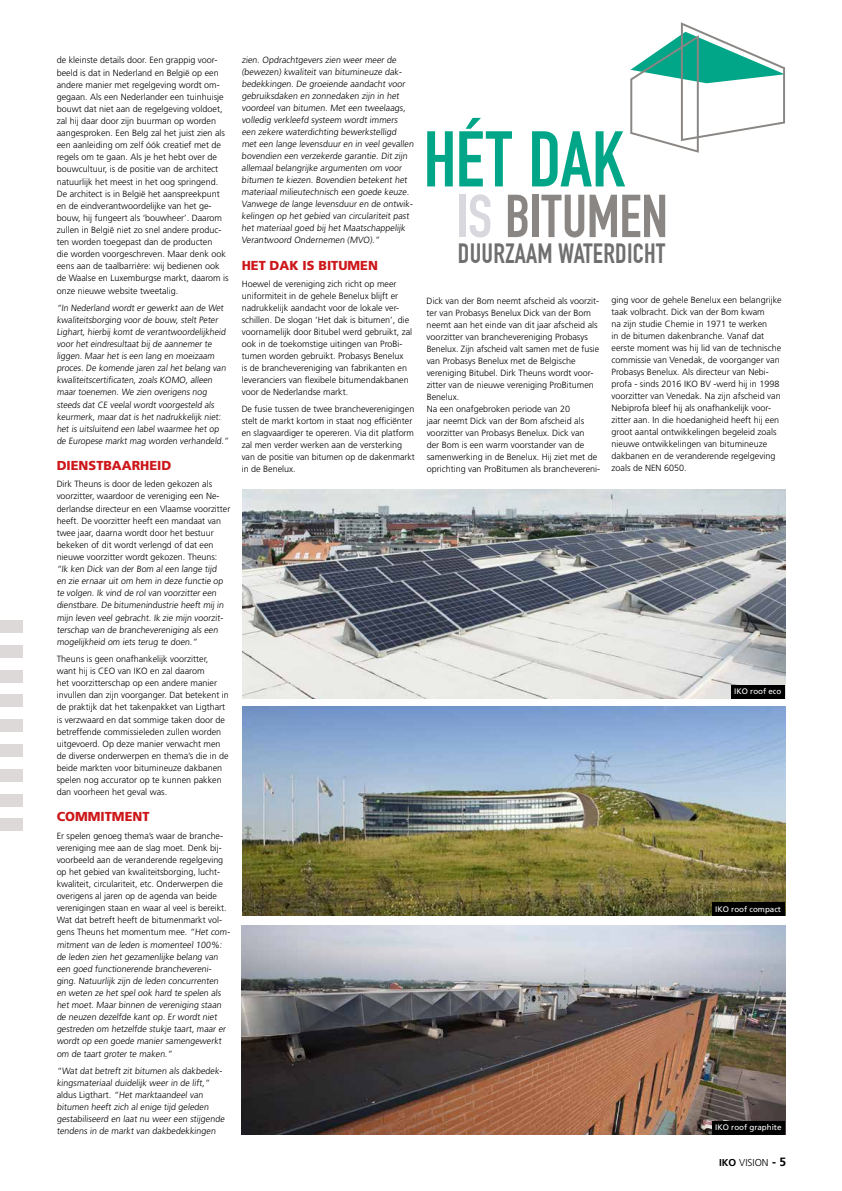
<style>
.page{position:relative;width:842px;height:1191px;background:#fff}
.page>*{position:absolute;margin:0;border:0;box-sizing:border-box;transform-origin:0 0}
.t1{font:700 27.2px "DIN Condensed";letter-spacing:.01em;color:#706f6f}
.t2{font:900 13px "Frutiger LT Pro";color:#cd171a}
.t3{font:300 10px "Frutiger LT Std";color:#000}
.t4{font:300 9px/12.1px "Frutiger LT Std";color:#000}
.t5{font:8px "Frutiger LT Std";color:#fff}
.s1{font-weight:700}
.s2{font-weight:700;font-size:12px}
</style>
<div class="page">
<div style="left:0;top:620px;width:23px;height:13px;background:#dcd9d8"></div>
<div style="left:0;top:645px;width:23px;height:12px;background:#dcd9d8"></div>
<div style="left:0;top:670px;width:23px;height:12px;background:#dcd9d8"></div>
<div style="left:0;top:695px;width:23px;height:12px;background:#dcd9d8"></div>
<div style="left:0;top:719px;width:23px;height:13px;background:#dcd9d8"></div>
<div style="left:0;top:744px;width:23px;height:12px;background:#dcd9d8"></div>
<div style="left:0;top:769px;width:23px;height:12px;background:#dcd9d8"></div>
<div style="left:0;top:794px;width:23px;height:12px;background:#dcd9d8"></div>
<div style="left:0;top:818px;width:23px;height:13px;background:#dcd9d8"></div>
<img style="left:242px;top:925px;width:543px;height:209px">
<img style="left:242px;top:707px;width:543px;height:209px">
<img style="left:242px;top:490px;width:543px;height:209px">
<div style="left:459px;top:195px;width:6px;height:42px;background:#d9d8df"></div>
<svg style="left:470px;top:194px;width:20px;height:43px"></svg>
<svg style="left:508px;top:195px;width:19px;height:42px"></svg>
<div style="left:532px;top:195px;width:6px;height:42px;background:#898684"></div>
<svg style="left:541px;top:195px;width:43px;height:42px"></svg>
<svg style="left:590px;top:195px;width:75px;height:42px"></svg>
<svg style="left:427px;top:131px;width:26px;height:55px"></svg>
<svg style="left:459px;top:118px;width:53px;height:68px"></svg>
<svg style="left:532px;top:22px;width:253px;height:164px"></svg>
<div style="left:731px;top:685px;width:54px;height:14px;background:#000"></div>
<div style="left:712px;top:902px;width:73px;height:14px;background:#000"></div>
<div style="left:712px;top:1121px;width:73px;height:13px;background:#000"></div>
<p class="t4" style="left:57px;top:54px;width:174px">de kleinste details door. Een grappig voor&shy;beeld is dat in Nederland en België op een andere manier met regelgeving wordt om&shy;gegaan. Als een Nederlander een tuinhuisje bouwt dat niet aan de regelgeving voldoet, zal hij daar door zijn buurman op worden aangesproken. Een Belg zal het juist zien als een aanleiding om zelf óók creatief met de regels om te gaan. Als je het hebt over de bouwcultuur, is de positie van de architect natuurlijk het meest in het oog springend.<br>De architect is in België het aanspreekpunt en de eindverantwoordelijke van het ge&shy;bouw, hij fungeert als ‘bouwheer’. Daarom zullen in België niet zo snel andere produc&shy;ten worden toegepast dan de producten<br>die worden voorgeschreven. Maar denk ook eens aan de taalbarrière: wij bedienen ook de Waalse en Luxemburgse markt, daarom is onze nieuwe website tweetalig.</p>
<p class="t4" style="left:57px;top:302px;width:175px">“In Nederland wordt er gewerkt aan de Wet kwaliteitsborging voor de bouw, stelt Peter Lighart, hierbij komt de verantwoordelijkheid voor het eindresultaat bij de aannemer te liggen. Maar het is een lang en moeizaam proces. De komende jaren zal het belang van kwaliteitscertificaten, zoals KOMO, alleen maar toenemen. We zien overigens nog steeds dat CE veelal wordt voorgesteld als keurmerk, maar dat is het nadrukkelijk niet: het is uitsluitend een label waarmee het op de Europese markt mag worden verhandeld.”</p>
<h2 class="t2" style="left:57px;top:458px;width:116px">DIENSTBAARHEID</h2>
<p class="t4" style="left:57px;top:478px;width:175px">Dirk Theuns is door de leden gekozen als voorzitter, waardoor de vereniging een Ne&shy;derlandse directeur en een Vlaamse voorzitter heeft. De voorzitter heeft een mandaat van twee jaar, daarna wordt door het bestuur bekeken of dit wordt verlengd of dat een nieuwe voorzitter wordt gekozen. Theuns: “Ik ken Dick van der Bom al een lange tijd en zie ernaar uit om hem in deze functie op te volgen. Ik vind de rol van voorzitter een dienstbare. De bitumenindustrie heeft mij in mijn leven veel gebracht. Ik zie mijn voorzit&shy;terschap van de branchevereniging als een mogelijkheid om iets terug te doen.”</p>
<p class="t4" style="left:57px;top:653px;width:174px">Theuns is geen onafhankelijk voorzitter, want hij is CEO van IKO en zal daarom<br>het voorzitterschap op een andere manier invullen dan zijn voorganger. Dat betekent in de praktijk dat het takenpakket van Ligthart is verzwaard en dat sommige taken door de betreffende commissieleden zullen worden uitgevoerd. Op deze manier verwacht men de diverse onderwerpen en thema’s die in de beide markten voor bitumineuze dakbanen spelen nog accurator op te kunnen pakken dan voorheen het geval was.</p>
<h2 class="t2" style="left:57px;top:809px;width:94px">COMMITMENT</h2>
<p class="t4" style="left:57px;top:829px;width:176px">Er spelen genoeg thema’s waar de branche&shy;vereniging mee aan de slag moet. Denk bij&shy;voorbeeld aan de veranderende regelgeving op het gebied van kwaliteitsborging, lucht&shy;kwaliteit, circulariteit, etc. Onderwerpen die overigens al jaren op de agenda van beide verenigingen staan en waar al veel is bereikt.<br>Wat dat betreft heeft de bitumenmarkt vol&shy;gens Theuns het momentum mee. “Het com&shy;mitment van de leden is momenteel 100%: de leden zien het gezamenlijke belang van een goed functionerende branchevereni&shy;ging. Natuurlijk zijn de leden concurrenten en weten ze het spel ook hard te spelen als het moet. Maar binnen de vereniging staan de neuzen dezelfde kant op. Er wordt niet gestreden om hetzelfde stukje taart, maar er wordt op een goede manier samengewerkt om de taart groter te maken.”</p>
<p class="t4" style="left:57px;top:1064px;width:170px">“Wat dat betreft zit bitumen als dakbedek&shy;kingsmateriaal duidelijk weer in de lift,” aldus Ligthart. “Het marktaandeel van bitumen heeft zich al enige tijd geleden gestabiliseerd en laat nu weer een stijgende tendens in de markt van dakbedekkingen</p>
<p class="t4" style="left:242px;top:54px;width:175px">zien. Opdrachtgevers zien weer meer de (bewezen) kwaliteit van bitumineuze dak&shy;bedekkingen. De groeiende aandacht voor gebruiksdaken en zonnedaken zijn in het voordeel van bitumen. Met een tweelaags, volledig verkleefd systeem wordt immers een zekere waterdichting bewerkstelligd met een lange levensduur en in veel gevallen bovendien een verzekerde garantie. Dit zijn allemaal belangrijke argumenten om voor bitumen te kiezen. Bovendien betekent het materiaal milieutechnisch een goede keuze.<br>Vanwege de lange levensduur en de ontwik&shy;kelingen op het gebied van circulariteit past het materiaal goed bij het Maatschappelijk Verantwoord Ondernemen (MVO).”</p>
<h2 class="t2" style="left:242px;top:257px;width:138px">HET DAK IS BITUMEN</h2>
<p class="t4" style="left:242px;top:277px;width:172px">Hoewel de vereniging zich richt op meer uniformiteit in de gehele Benelux blijft er nadrukkelijk aandacht voor de lokale ver&shy;schillen. De slogan ‘Het dak is bitumen’, die voornamelijk door Bitubel werd gebruikt, zal ook in de toekomstige uitingen van ProBi&shy;tumen worden gebruikt. Probasys Benelux<br>is de branchevereniging van fabrikanten en leveranciers van flexibele bitumendakbanen voor de Nederlandse markt.</p>
<p class="t4" style="left:242px;top:402px;width:175px">De fusie tussen de twee brancheverenigingen stelt de markt kortom in staat nog efficiënter en slagvaardiger te opereren. Via dit platform zal men verder werken aan de versterking van de positie van bitumen op de dakenmarkt in de Benelux.</p>
<h1 class="t1" style="left:458px;top:238px;width:209px">DUURZAAM WATERDICHT</h1>
<p class="t4" style="left:427px;top:294px;width:175px">Dick van der Bom neemt afscheid als voorzit&shy;ter van Probasys Benelux Dick van der Bom neemt aan het einde van dit jaar afscheid als voorzitter van branchevereniging Probasys Benelux. Zijn afscheid valt samen met de fusie van Probasys Benelux met de Belgische vereniging Bitubel. Dirk Theuns wordt voor&shy;zitter van de nieuwe vereniging ProBitumen Benelux.<br>Na een onafgebroken periode van 20<br>jaar neemt Dick van der Bom afscheid als voorzitter van Probasys Benelux. Dick van<br>der Bom is een warm voorstander van de samenwerking in de Benelux. Hij ziet met de oprichting van ProBitumen als branchevereni-</p>
<p class="t4" style="left:612px;top:294px;width:172px">ging voor de gehele Benelux een belangrijke taak volbracht. Dick van der Bom kwam<br>na zijn studie Chemie in 1971 te werken<br>in de bitumen dakenbranche. Vanaf dat eerste moment was hij lid van de technische commissie van Venedak, de voorganger van Probasys Benelux. Als directeur van Nebi&shy;profa - sinds 2016 IKO BV -werd hij in 1998 voorzitter van Venedak. Na zijn afscheid van Nebiprofa bleef hij als onafhankelijk voor&shy;zitter aan. In die hoedanigheid heeft hij een groot aantal ontwikkelingen begeleid zoals nieuwe ontwikkelingen van bitumineuze dakbanen en de veranderende regelgeving zoals de NEN 6050.</p>
<p class="t5" style="left:734px;top:687px;width:49px">IKO roof eco</p>
<p class="t5" style="left:715px;top:904px;width:67px">IKO roof compact</p>
<p class="t5" style="left:715px;top:1122px;width:68px">IKO roof graphite</p>
<p class="t3" style="left:719px;top:1156px;width:68px"><span class="s1">IKO</span> VISION <span class="s2">- 5</span></p>
</div>
